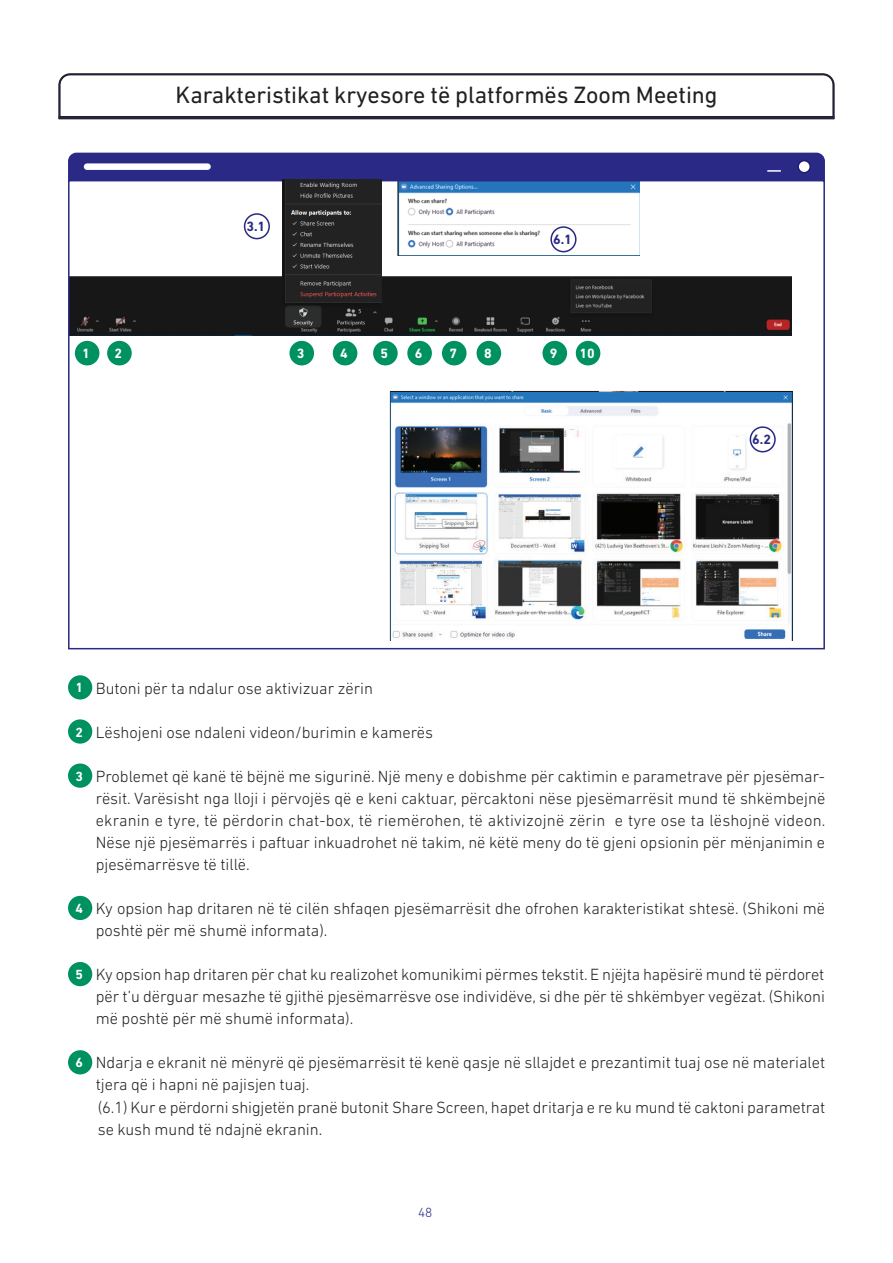
<style>
.page{position:relative;width:893px;height:1263px;background:#fff}
.page>*{position:absolute;margin:0;border:0;box-sizing:border-box;transform-origin:0 0}
.t1{font:24px "DIN Next LT Pro";color:#231f20}
.t2{font:300 16.5px/22px "DIN Next LT Pro";color:#231f20;text-align:justify}
.t3{font:700 13.65px "DIN Next LT Pro";color:#fff}
.t4{font:700 13.65px "DIN Next LT Pro";color:#2a2a86}
.t5{font:300 13.5px "DIN Next LT Pro";color:#2a2a86}
.s1{font-weight:700;font-size:13.5px;color:#fff}
</style>
<div class="page">
<svg style="left:58px;top:73px;width:777px;height:47px"></svg>
<hr style="left:59px;top:116px;width:775px;height:3px;background:#2a2a86">
<hr style="left:59px;top:119px;width:775px;height:1px;background:#231f20">
<hr style="left:59px;top:116px;width:775px;height:2px;background:#231f20">
<div style="left:68px;top:153px;width:757px;height:27px;background:#2a2a86"></div>
<div style="left:84px;top:163px;width:127px;height:7px;background:#fff;border-radius:3px"></div>
<img style="left:71px;top:275px;width:720px;height:60px">
<img style="left:398px;top:183px;width:242px;height:72px">
<img style="left:389px;top:390px;width:404px;height:250px">
<div style="left:550px;top:226px;width:26px;height:26px;border:2px solid #2a2a86;border-radius:50%"></div>
<div style="left:750px;top:426px;width:26px;height:26px;border:2px solid #2a2a86;border-radius:50%"></div>
<div style="left:244px;top:213px;width:26px;height:26px;border:2px solid #2a2a86;border-radius:50%"></div>
<div style="left:75px;top:341px;width:24px;height:24px;background:#009160;border-radius:50%"></div>
<div style="left:107px;top:341px;width:25px;height:24px;background:#009160;border-radius:50%"></div>
<div style="left:289px;top:341px;width:25px;height:24px;background:#009160;border-radius:50%"></div>
<div style="left:333px;top:341px;width:24px;height:24px;background:#009160;border-radius:50%"></div>
<div style="left:373px;top:341px;width:25px;height:24px;background:#009160;border-radius:50%"></div>
<div style="left:407px;top:341px;width:25px;height:24px;background:#009160;border-radius:50%"></div>
<div style="left:442px;top:341px;width:25px;height:24px;background:#009160;border-radius:50%"></div>
<div style="left:477px;top:341px;width:24px;height:24px;background:#009160;border-radius:50%"></div>
<div style="left:542px;top:341px;width:25px;height:24px;background:#009160;border-radius:50%"></div>
<div style="left:576px;top:341px;width:24px;height:24px;background:#009160;border-radius:50%"></div>
<img style="left:283px;top:180px;width:98px;height:147px">
<div style="left:68px;top:675px;width:24px;height:24px;background:#009160;border-radius:50%"></div>
<div style="left:68px;top:719px;width:24px;height:25px;background:#009160;border-radius:50%"></div>
<div style="left:68px;top:763px;width:24px;height:25px;background:#009160;border-radius:50%"></div>
<div style="left:68px;top:896px;width:24px;height:24px;background:#009160;border-radius:50%"></div>
<div style="left:68px;top:962px;width:24px;height:24px;background:#009160;border-radius:50%"></div>
<div style="left:68px;top:1050px;width:24px;height:24px;background:#009160;border-radius:50%"></div>
<h1 class="t1" style="left:176px;top:81px;width:543px">Karakteristikat kryesore të platformës Zoom Meeting</h1>
<p class="t4" style="left:246px;top:218px;width:20px">3.1</p>
<p class="t4" style="left:553px;top:231px;width:20px">6.1</p>
<p class="t3" style="left:82px;top:346px;width:9px">1</p>
<p class="t3" style="left:115px;top:346px;width:9px">2</p>
<p class="t3" style="left:297px;top:346px;width:9px">3</p>
<p class="t3" style="left:340px;top:346px;width:9px">4</p>
<p class="t3" style="left:381px;top:346px;width:9px">5</p>
<p class="t3" style="left:415px;top:346px;width:9px">6</p>
<p class="t3" style="left:449px;top:346px;width:9px">7</p>
<p class="t3" style="left:484px;top:346px;width:9px">8</p>
<p class="t3" style="left:550px;top:346px;width:9px">9</p>
<p class="t3" style="left:579px;top:346px;width:17px">10</p>
<p class="t4" style="left:752px;top:431px;width:20px">6.2</p>
<p class="t2" style="left:76px;top:677px;width:299px"><span class="s1">1</span> Butoni për ta ndalur ose aktivizuar zërin</p>
<p class="t2" style="left:76px;top:721px;width:359px"><span class="s1">2</span> Lëshojeni ose ndaleni videon/burimin e kamerës</p>
<p class="t2" style="left:96px;top:765px;width:731px;text-indent:-20px"><span class="s1">3</span> Problemet që kanë të bëjnë me sigurinë. Një meny e dobishme për caktimin e parametrave për pjesëmar&shy;rësit. Varësisht nga lloji i përvojës që e keni caktuar, përcaktoni nëse pjesëmarrësit mund të shkëmbejnë ekranin e tyre, të përdorin chat-box, të riemërohen, të aktivizojnë zërin e tyre ose ta lëshojnë videon.<br>Nëse një pjesëmarrës i paftuar inkuadrohet në takim, në këtë meny do të gjeni opsionin për mënjanimin e pjesëmarrësve të tillë.</p>
<p class="t2" style="left:96px;top:897px;width:731px;text-indent:-20px"><span class="s1">4</span> Ky opsion hap dritaren në të cilën shfaqen pjesëmarrësit dhe ofrohen karakteristikat shtesë. (Shikoni më poshtë për më shumë informata).</p>
<p class="t2" style="left:96px;top:963px;width:731px;text-indent:-20px"><span class="s1">5</span> Ky opsion hap dritaren për chat ku realizohet komunikimi përmes tekstit. E njëjta hapësirë mund të përdoret për t’u dërguar mesazhe të gjithë pjesëmarrësve ose individëve, si dhe për të shkëmbyer vegëzat. (Shikoni më poshtë për më shumë informata).</p>
<p class="t2" style="left:96px;top:1051px;width:731px;text-align:left;text-indent:-20px"><span class="s1">6</span> Ndarja e ekranit në mënyrë që pjesëmarrësit të kenë qasje në sllajdet e prezantimit tuaj ose në materialet tjera që i hapni në pajisjen tuaj.<br>(6.1) Kur e përdorni shigjetën pranë butonit Share Screen, hapet dritarja e re ku mund të caktoni parametrat se kush mund të ndajnë ekranin.</p>
<p class="t5" style="left:418px;top:1205px;width:16px">48</p>
</div>
